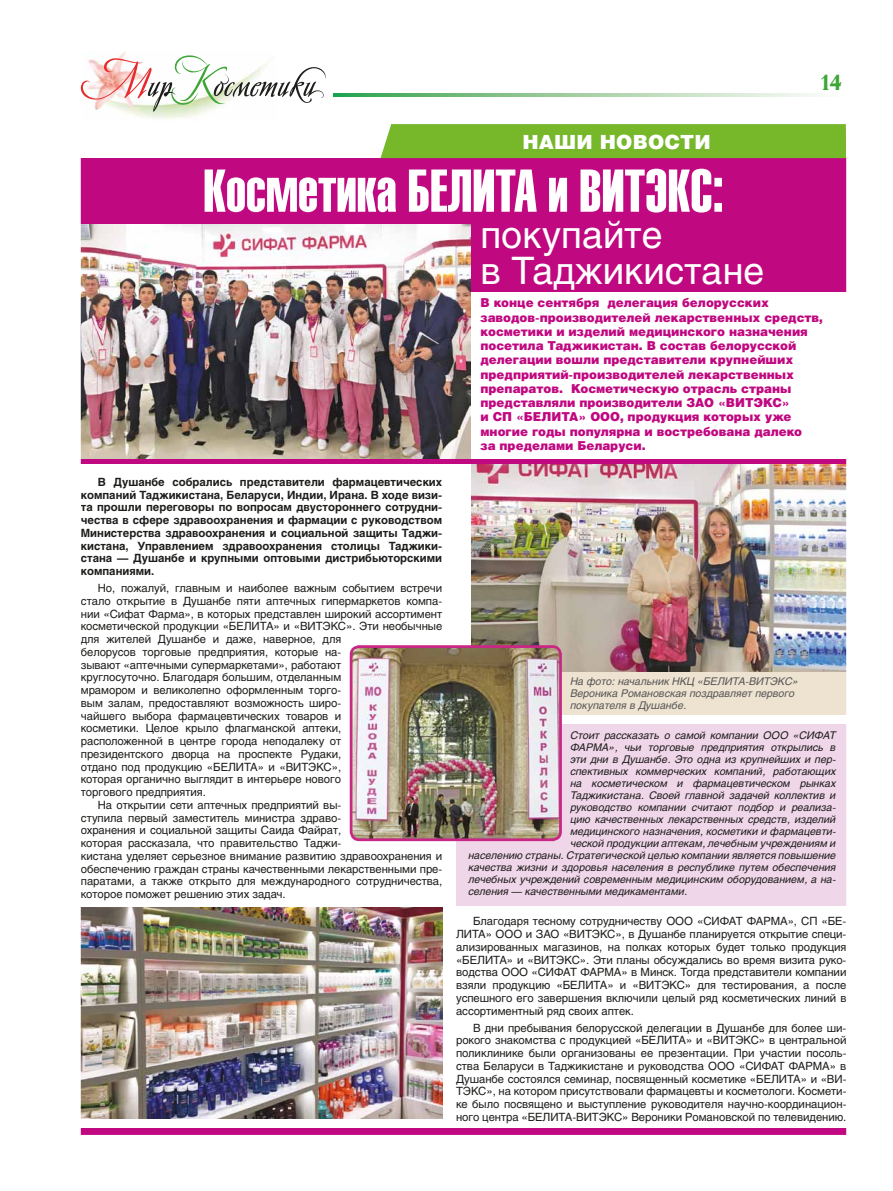
<style>
.page{position:relative;width:893px;height:1191px;background:#fff}
.page>*{position:absolute;margin:0;border:0;box-sizing:border-box;transform-origin:0 0}
.t1{font:59.25px "Helios Extra Compressed";color:#fff}
.t2{font:37.5px/36px "Helios";color:#fff}
.t3{font:700 21.75px "Academy C";color:#3da636}
.t4{font:900 19.5px "Helios";letter-spacing:.01em;color:#fff}
.t5{font:900 12.3px/14.2px "Helios";color:#c00880;scale:.96 1}
.t6{font:11.25px/12.8px "Helios";letter-spacing:-.005em;color:#1d1d1b;text-align:justify}
.t7{font:700 11.25px/12.8px "Helios";color:#1d1d1b;text-align:justify}
.t8{font:italic 10.5px "Helios";color:#1d1d1b}
.t9{font:italic 10.5px/12px "Helios";color:#575756}
</style>
<div class="page">
<svg style="left:333px;top:94px;width:484px;height:2px"></svg>
<svg style="left:80px;top:55px;width:246px;height:53px"></svg>
<img style="left:80px;top:108px;width:767px;height:1027px">
<h3 class="t4" style="left:522px;top:130px;width:190px">наши новости</h3>
<h1 class="t1" style="left:203px;top:157px;width:249px">Косметика БЕЛИТА</h1>
<h1 class="t1" style="left:548px;top:157px;width:177px">и ВИТЭКС:</h1>
<h2 class="t2" style="left:480px;top:216px;width:285px">покупайте<br>в Таджикистане</h2>
<h3 class="t3" style="left:821px;top:68px;width:23px">14</h3>
<p class="t5" style="left:480px;top:295px;width:358px">В конце сентября делегация белорусских заводов-производителей лекарственных средств, косметики и изделий медицинского назначения посетила Таджикистан. В состав белорусской делегации вошли представители крупнейших предприятий-производителей лекарственных препаратов. Косметическую отрасль страны представляли производители ЗАО «ВИТ</p>
<p class="t5" style="left:754px;top:395px;width:39px">ЭКС»</p>
<p class="t7" style="left:81px;top:475px;width:363px;text-indent:17px">В Душанбе собрались представители фармацевтических компаний Таджикистана, Беларуси, Индии, Ирана. В ходе визи&shy;та прошли переговоры по вопросам двустороннего сотрудни&shy;чества в сфере здравоохранения и фармации с руководством Министерства здравоохранения и социальной защиты Таджи&shy;кистана, Управлением здравоохранения столицы Таджики&shy;стана — Душанбе и крупными оптовыми дистрибьюторскими компаниями.</p>
<p class="t6" style="left:98px;top:581px;width:346px">Но, пожалуй, главным и наиболее важным событием встречи</p>
<p class="t6" style="left:81px;top:594px;width:363px">стало открытие в Душанбе пяти аптечных гипермаркетов компа-</p>
<p class="t6" style="left:81px;top:607px;width:363px">нии «Сифат Фарма», в которых представлен широкий ассортимент</p>
<p class="t6" style="left:81px;top:620px;width:363px">косметической продукции «БЕЛИТА» и «ВИТЭКС». Эти необычные</p>
<p class="t6" style="left:81px;top:632px;width:262px">для жителей Душанбе и даже, наверное, для</p>
<p class="t6" style="left:81px;top:645px;width:262px">белорусов торговые предприятия, которые на-</p>
<p class="t6" style="left:81px;top:658px;width:262px">зывают «аптечными супермаркетами», работают</p>
<p class="t6" style="left:81px;top:671px;width:262px">круглосуточно. Благодаря большим, отделанным</p>
<p class="t6" style="left:81px;top:683px;width:262px">мрамором и великолепно оформленным торго-</p>
<p class="t6" style="left:81px;top:696px;width:262px">вым залам, предоставляют возможность широ-</p>
<p class="t6" style="left:81px;top:709px;width:262px">чайшего выбора фармацевтических товаров и</p>
<p class="t6" style="left:81px;top:722px;width:262px">косметики. Целое крыло флагманской аптеки,</p>
<p class="t6" style="left:81px;top:734px;width:262px">расположенной в центре города неподалеку от</p>
<p class="t6" style="left:81px;top:747px;width:262px">президентского дворца на проспекте Рудаки,</p>
<p class="t6" style="left:81px;top:760px;width:262px">отдано под продукцию «БЕЛИТА» и «ВИТЭКС»,</p>
<p class="t6" style="left:81px;top:773px;width:262px">которая органично выглядит в интерьере нового</p>
<p class="t6" style="left:81px;top:785px;width:127px">торгового предприятия.</p>
<p class="t6" style="left:98px;top:798px;width:245px">На открытии сети аптечных предприятий вы-</p>
<p class="t6" style="left:81px;top:811px;width:262px">ступила первый заместитель министра здраво-</p>
<p class="t6" style="left:81px;top:824px;width:262px">охранения и социальной защиты Саида Файрат,</p>
<p class="t6" style="left:81px;top:836px;width:262px">которая рассказала, что правительство Таджи-</p>
<p class="t6" style="left:81px;top:849px;width:363px">кистана уделяет серьезное внимание развитию здравоохранения и</p>
<p class="t6" style="left:81px;top:862px;width:363px">обеспечению граждан страны качественными лекарственными пре-</p>
<p class="t6" style="left:81px;top:875px;width:363px">паратами, а также открыто для международного сотрудничества,</p>
<p class="t6" style="left:81px;top:887px;width:206px">которое поможет решению этих задач.</p>
<p class="t5" style="left:480px;top:409px;width:65px">и СП «БЕЛИТ</p>
<p class="t5" style="left:569px;top:409px;width:33px">А» ООО</p>
<p class="t5" style="left:480px;top:409px;width:337px;text-indent:140px">, продукция которых уже многие годы популярна и востребована далеко за пределами Беларуси.</p>
<p class="t9" style="left:570px;top:674px;width:229px">На фото: начальник НКЦ «БЕЛИТА-ВИТЭКС»<br>Вероника Романовская поздравляет первого покупателя в Душанбе.</p>
<p class="t8" style="left:570px;top:728px;width:267px">Стоит рассказать о самой компании ООО «СИФАТ</p>
<p class="t8" style="left:570px;top:740px;width:267px">ФАРМА», чьи торговые предприятия открылись в</p>
<p class="t8" style="left:570px;top:752px;width:267px">эти дни в Душанбе. Это одна из крупнейших и пер-</p>
<p class="t8" style="left:570px;top:764px;width:267px">спективных коммерческих компаний, работающих</p>
<p class="t8" style="left:570px;top:776px;width:267px">на косметическом и фармацевтическом рынках</p>
<p class="t8" style="left:570px;top:788px;width:267px">Таджикистана. Своей главной задачей коллектив и</p>
<p class="t8" style="left:570px;top:800px;width:267px">руководство компании считают подбор и реализа-</p>
<p class="t8" style="left:570px;top:812px;width:267px">цию качественных лекарственных средств, изделий</p>
<p class="t8" style="left:570px;top:824px;width:267px">медицинского назначения, косметики и фармацевти-</p>
<p class="t8" style="left:570px;top:836px;width:267px">ческой продукции аптекам, лечебным учреждениям и</p>
<p class="t8" style="left:468px;top:848px;width:369px">населению страны. Стратегической целью компании является повышение</p>
<p class="t8" style="left:468px;top:860px;width:369px">качества жизни и здоровья населения в республике путем обеспечения</p>
<p class="t8" style="left:468px;top:872px;width:369px">лечебных учреждений современным медицинским оборудованием, а на-</p>
<p class="t8" style="left:468px;top:884px;width:220px">селения — качественными медикаментами.</p>
<p class="t6" style="left:456px;top:915px;width:392px;text-indent:17px">Благодаря тесному сотрудничеству ООО «СИФАТ ФАРМА», СП «БЕ-ЛИТА» ООО и ЗАО «ВИТЭКС», в Душанбе планируется открытие специ&shy;ализированных магазинов, на полках которых будет только продукция «БЕЛИТА» и «ВИТЭКС». Эти планы обсуждались во время визита руко&shy;водства ООО «СИФАТ ФАРМА» в Минск. Тогда представители компании взяли продукцию «БЕЛИТА» и «ВИТЭКС» для тестирования, а после успешного его завершения включили целый ряд косметических линий в ассортиментный ряд своих аптек.</p>
<p class="t6" style="left:456px;top:1021px;width:392px;text-indent:17px">В дни пребывания белорусской делегации в Душанбе для более ши&shy;рокого знакомства с продукцией «БЕЛИТА» и «ВИТЭКС» в центральной поликлинике были организованы ее презентации. При участии посоль&shy;ства Беларуси в Таджикистане и руководства ООО «СИФАТ ФАРМА» в Душанбе состоялся семинар, посвященный косметике «БЕЛИТА» и «ВИ-ТЭКС», на котором присутствовали фармацевты и косметологи. Космети&shy;ке было посвящено и выступление руководителя научно-координацион&shy;ного центра «БЕЛИТА-ВИТЭКС» Вероники Романовской по телевидению.</p>
</div>
